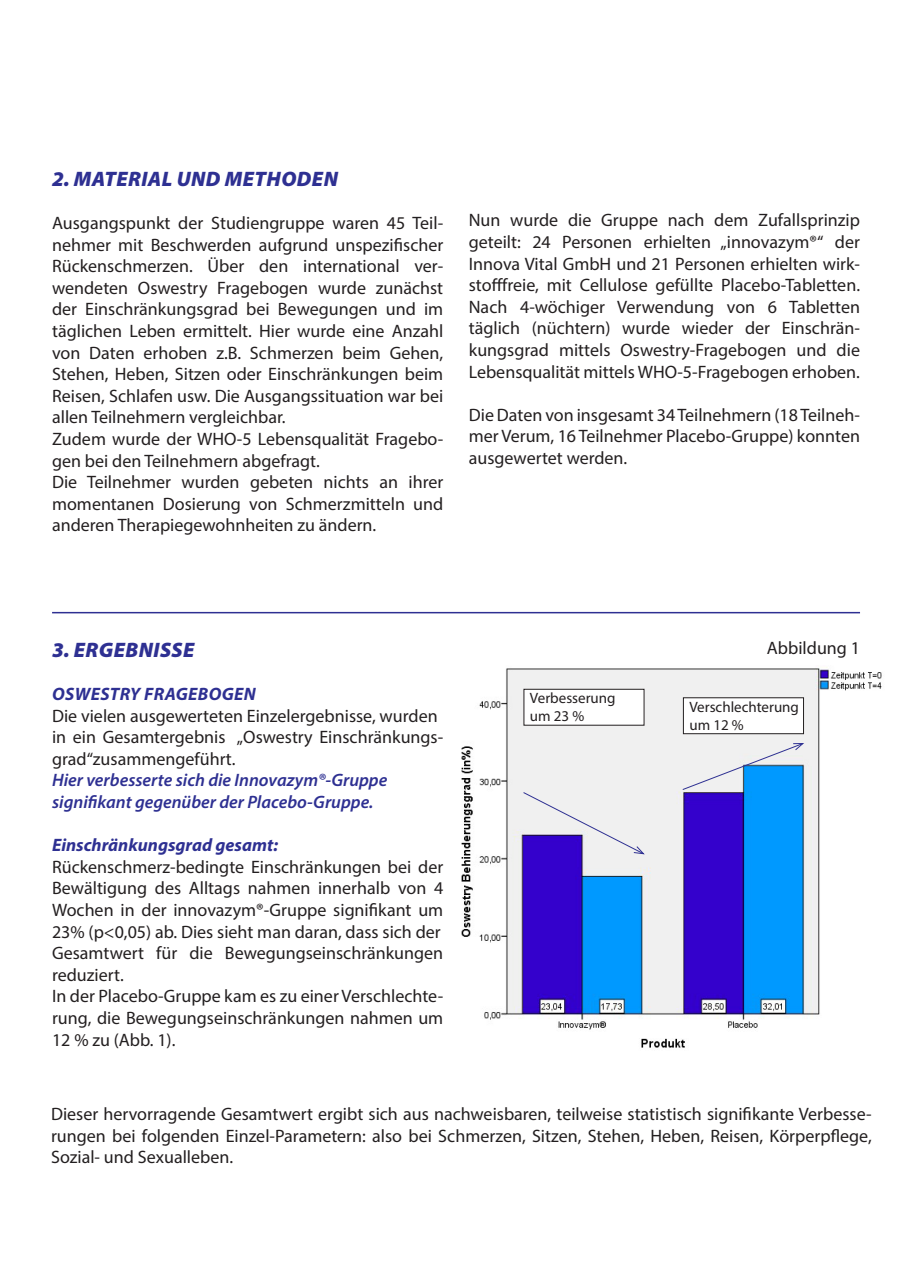
<style>
.page{position:relative;width:910px;height:1280px;background:#fff}
.page>*{position:absolute;margin:0;border:0;box-sizing:border-box;transform-origin:0 0}
.t1{font:italic 900 21px "Myriad Pro";letter-spacing:.02em;color:#2e3092}
.t2{font:18px/21.6px "Myriad Pro";color:#231f20;text-align:justify}
.t3{font:italic 600 18px/21.6px "Myriad Pro";color:#2e3092}
.t4{font:italic 700 18px "Myriad Pro";color:#2e3092}
.t5{font:italic 700 18px "Myriad Pro";letter-spacing:.02em;color:#2e3092}
.t6{font:15px/18px "Myriad Pro";color:#231f20}
</style>
<div class="page">
<img style="left:461px;top:667px;width:421px;height:381px">
<hr style="left:52px;top:612px;width:808px;height:1px;background:#2e3092">
<div style="left:524px;top:689px;width:120px;height:36px;background:#fff"></div>
<div style="left:524px;top:689px;width:120px;height:36px;border:1px solid #231f20"></div>
<div style="left:683px;top:698px;width:120px;height:36px;background:#fff"></div>
<div style="left:683px;top:697px;width:121px;height:37px;border:1px solid #231f20"></div>
<svg style="left:523px;top:791px;width:122px;height:64px"></svg>
<svg style="left:682px;top:742px;width:123px;height:48px"></svg>
<p class="t1" style="left:52px;top:167px;width:287px">2. MATERIAL UND METHODEN</p>
<p class="t2" style="left:52px;top:212px;width:393px;text-align:left">Ausgangspunkt der Studiengruppe waren 45 Teil&shy;nehmer mit Beschwerden aufgrund unspezifischer Rückenschmerzen. Über den international ver&shy;wendeten Oswestry Fragebogen wurde zunächst der Einschränkungsgrad bei Bewegungen und im täglichen Leben ermittelt. Hier wurde eine Anzahl von Daten erhoben z.B. Schmerzen beim Gehen, Stehen, Heben, Sitzen oder Einschränkungen beim Reisen, Schlafen usw. Die Ausgangssituation war bei allen Teilnehmern vergleichbar.<br>Zudem wurde der WHO-5 Lebensqualität Fragebo&shy;gen bei den Teilnehmern abgefragt.<br>Die Teilnehmer wurden gebeten nichts an ihrer momentanen Dosierung von Schmerzmitteln und anderen Therapiegewohnheiten zu ändern.</p>
<p class="t2" style="left:469px;top:209px;width:393px">Nun wurde die Gruppe nach dem Zufallsprinzip geteilt: 24 Personen erhielten „innovazym®“ der Innova Vital GmbH und 21 Personen erhielten wirk&shy;stofffreie, mit Cellulose gefüllte Placebo-Tabletten.<br>Nach 4-wöchiger Verwendung von 6 Tabletten täglich (nüchtern) wurde wieder der Einschrän&shy;kungsgrad mittels Oswestry-Fragebogen und die Lebensqualität mittels WHO-5-Fragebogen erhoben.</p>
<p class="t2" style="left:469px;top:404px;width:393px">Die Daten von insgesamt 34 Teilnehmern (18 Teilneh&shy;mer Verum, 16 Teilnehmer Placebo-Gruppe) konnten ausgewertet werden.</p>
<p class="t1" style="left:52px;top:638px;width:144px">3. ERGEBNISSE</p>
<p class="t5" style="left:52px;top:682px;width:205px">OSWESTRY FRAGEBOGEN</p>
<p class="t2" style="left:52px;top:704px;width:393px;text-align:left">Die vielen ausgewerteten Einzelergebnisse, wurden in ein Gesamtergebnis „Oswestry Einschränkungs&shy;grad“zusammengeführt.</p>
<p class="t3" style="left:52px;top:769px;width:337px">Hier verbesserte sich die Innovazym®-Gruppe signifikant gegenüber der Placebo-Gruppe.</p>
<p class="t4" style="left:52px;top:833px;width:227px">Einschränkungsgrad gesamt:</p>
<p class="t2" style="left:52px;top:856px;width:393px;text-align:left">Rückenschmerz-bedingte Einschränkungen bei der Bewältigung des Alltags nahmen innerhalb von 4<br>Wochen in der innovazym®-Gruppe signifikant um 23% (p&lt;0,05) ab. Dies sieht man daran, dass sich der Gesamtwert für die Bewegungseinschränkungen reduziert.<br>In der Placebo-Gruppe kam es zu einer Verschlechte&shy;rung, die Bewegungseinschränkungen nahmen um 12 % zu (Abb. 1).</p>
<p class="t2" style="left:767px;top:636px;width:95px">Abbildung 1</p>
<p class="t6" style="left:530px;top:689px;width:87px">Verbesserung um 23 %</p>
<p class="t6" style="left:689px;top:697px;width:111px">Verschlechterung um 12 %</p>
<p class="t2" style="left:51px;top:1103px;width:822px">Dieser hervorragende Gesamtwert ergibt sich aus nachweisbaren, teilweise statistisch signifikante Verbesse&shy;rungen bei folgenden Einzel-Parametern: also bei Schmerzen, Sitzen, Stehen, Heben, Reisen, Körperpflege, Sozial- und Sexualleben.</p>
</div>
